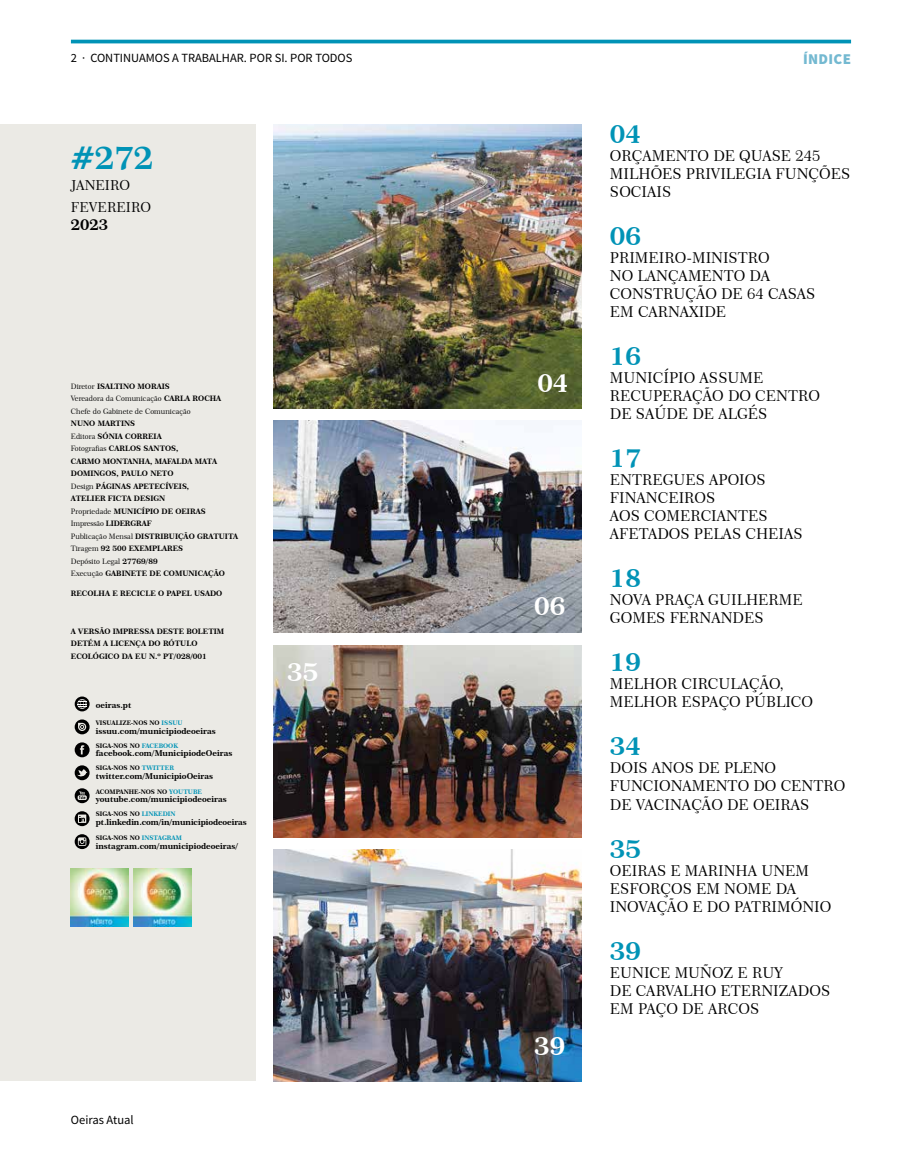
<style>
.page{position:relative;width:922px;height:1170px;background:#fff}
.page>*{position:absolute;margin:0;border:0;box-sizing:border-box;transform-origin:0 0}
.t1{font:31.25px "Century 751 BT Bold B";color:#0093b6}
.t2{font:25px "Century 751 BT Bold B";color:#0093b6}
.t3{font:25px "Century 751 BT Bold B";color:#fff}
.t4{font:15px/18px "Century 751 BT Roman B";color:#000}
.t5{font:900 15px "Source Sans Pro";letter-spacing:.02em;color:#74b9d1}
.t6{font:15px "Century 751 BT Bold B";color:#000}
.t7{font:13.75px/21.2px "Century 751 BT Roman B";color:#000}
.t8{font:12.5px "Source Sans Pro";color:#000}
.t9{font:8.12px "Century 751 BT Bold B";color:#000}
.t10{font:7.5px/12.5px "Century 751 BT Bold B";color:#000}
.t11{font:7.5px/12.5px "Century 751 BT Roman B";color:#000}
.t12{font:6.25px "Century 751 BT Bold B";color:#000}
.s1{font-family:"Century 751 BT Roman B"}
.s2{font-family:"Century 751 BT Bold B"}
.s3{color:#0093b6}
</style>
<div class="page">
<hr style="left:71px;top:40px;width:779px;height:3px;background:#0093b6">
<div style="left:0;top:124px;width:255px;height:957px;background:#ebeae5"></div>
<svg style="left:75px;top:765px;width:15px;height:15px"></svg>
<svg style="left:75px;top:742px;width:15px;height:15px"></svg>
<svg style="left:75px;top:788px;width:15px;height:15px"></svg>
<svg style="left:75px;top:811px;width:15px;height:15px"></svg>
<svg style="left:75px;top:719px;width:15px;height:15px"></svg>
<svg style="left:75px;top:696px;width:15px;height:15px"></svg>
<svg style="left:77px;top:699px;width:10px;height:9px"></svg>
<svg style="left:75px;top:834px;width:15px;height:15px"></svg>
<img style="left:134px;top:868px;width:57px;height:58px">
<img style="left:71px;top:868px;width:57px;height:58px">
<img style="left:273px;top:849px;width:308px;height:232px">
<img style="left:273px;top:645px;width:308px;height:192px">
<img style="left:273px;top:420px;width:308px;height:212px">
<img style="left:273px;top:124px;width:308px;height:284px">
<p class="t8" style="left:71px;top:50px;width:283px">2 · CONTINUAMOS A TRABALHAR. POR SI. POR TODOS</p>
<h1 class="t1" style="left:71px;top:139px;width:84px">#272</h1>
<p class="t7" style="left:71px;top:175px;width:82px">JANEIRO<br>FEVEREIRO</p>
<p class="t6" style="left:71px;top:216px;width:39px">2023</p>
<p class="t10" style="left:71px;top:379px;width:100px"><span class="s1">Diretor</span> ISALTINO MORAIS</p>
<p class="t11" style="left:71px;top:392px;width:152px">Vereadora da Comunicação <span class="s2">CARLA ROCHA<br></span>Chefe do Gabinete de Comunicação</p>
<p class="t10" style="left:71px;top:417px;width:148px">NUNO MARTINS<br><span class="s1">Editora</span> SÓNIA CORREIA<br><span class="s1">Fotografias</span> CARLOS SANTOS,<br>CARMO MONTANHA, MAFALDA MATA<br>DOMINGOS, PAULO NETO<br><span class="s1">Design</span> PÁGINAS APETECÍVEIS,<br>ATELIER FICTA DESIGN<br><span class="s1">Propriedade</span> MUNICÍPIO DE OEIRAS</p>
<p class="t11" style="left:71px;top:517px;width:82px">Impressão <span class="s2">LIDERGRAF</span></p>
<p class="t10" style="left:71px;top:529px;width:169px"><span class="s1">Publicação Mensal</span> DISTRIBUIÇÃO GRATUITA<br><span class="s1">Tiragem</span> 92 500 EXEMPLARES</p>
<p class="t11" style="left:71px;top:554px;width:88px">Depósito Legal <span class="s2">27769/89</span></p>
<p class="t10" style="left:71px;top:567px;width:155px"><span class="s1">Execução</span> GABINETE DE COMUNICAÇÃO</p>
<p class="t10" style="left:71px;top:587px;width:153px">RECOLHA E RECICLE O PAPEL USADO</p>
<p class="t10" style="left:71px;top:624px;width:155px">A VERSÃO IMPRESSA DESTE BOLETIM<br>DETÉM A LICENÇA DO RÓTULO<br>ECOLÓGICO DA EU N.º PT/028/001</p>
<p class="t9" style="left:96px;top:700px;width:37px">oeiras.pt</p>
<p class="t12" style="left:96px;top:741px;width:84px">SIGA-NOS NO <span class="s3">FACEBOOK</span></p>
<p class="t9" style="left:96px;top:748px;width:138px">facebook.com/MunicipiodeOeiras</p>
<p class="t12" style="left:96px;top:764px;width:80px">SIGA-NOS NO <span class="s3">TWITTER</span></p>
<p class="t9" style="left:96px;top:771px;width:119px">twitter.com/MunicipioOeiras</p>
<p class="t12" style="left:96px;top:787px;width:108px">ACOMPANHE-NOS NO <span class="s3">YOUTUBE</span></p>
<p class="t9" style="left:96px;top:794px;width:132px">youtube.com/municipiodeoeiras</p>
<p class="t12" style="left:96px;top:810px;width:81px">SIGA-NOS NO <span class="s3">LINKEDIN</span></p>
<p class="t9" style="left:96px;top:817px;width:152px">pt.linkedin.com/in/municipiodeoeiras</p>
<p class="t12" style="left:96px;top:834px;width:88px">SIGA-NOS NO <span class="s3">INSTAGRAM</span></p>
<p class="t9" style="left:96px;top:840px;width:144px">instagram.com/municipiodeoeiras/</p>
<p class="t12" style="left:96px;top:719px;width:88px">VISUALIZE-NOS NO <span class="s3">ISSUU</span></p>
<p class="t9" style="left:96px;top:726px;width:121px">issuu.com/municipiodeoeiras</p>
<h2 class="t3" style="left:287px;top:656px;width:33px">35</h2>
<p class="t8" style="left:71px;top:1112px;width:64px">Oeiras Atual</p>
<h2 class="t3" style="left:537px;top:367px;width:33px">04</h2>
<h2 class="t3" style="left:534px;top:590px;width:33px">06</h2>
<h2 class="t3" style="left:534px;top:1030px;width:33px">39</h2>
<p class="t5" style="left:803px;top:49px;width:49px">ÍNDICE</p>
<h2 class="t2" style="left:609px;top:119px;width:33px">04</h2>
<p class="t4" style="left:609px;top:147px;width:242px">ORÇAMENTO DE QUASE 245<br>MILHÕES PRIVILEGIA FUNÇÕES<br>SOCIAIS</p>
<h2 class="t2" style="left:609px;top:221px;width:33px">06</h2>
<p class="t4" style="left:609px;top:249px;width:207px">PRIMEIRO-MINISTRO<br>NO LANÇAMENTO DA<br>CONSTRUÇÃO DE 64 CASAS<br>EM CARNAXIDE</p>
<h2 class="t2" style="left:609px;top:341px;width:33px">16</h2>
<p class="t4" style="left:609px;top:369px;width:211px">MUNICÍPIO ASSUME<br>RECUPERAÇÃO DO CENTRO<br>DE SAÚDE DE ALGÉS</p>
<h2 class="t2" style="left:609px;top:443px;width:33px">17</h2>
<p class="t4" style="left:609px;top:471px;width:194px">ENTREGUES APOIOS<br>FINANCEIROS<br>AOS COMERCIANTES<br>AFETADOS PELAS CHEIAS</p>
<h2 class="t2" style="left:609px;top:563px;width:33px">18</h2>
<p class="t4" style="left:609px;top:591px;width:194px">NOVA PRAÇA GUILHERME<br>GOMES FERNANDES</p>
<h2 class="t2" style="left:609px;top:647px;width:33px">19</h2>
<p class="t4" style="left:609px;top:675px;width:205px">MELHOR CIRCULAÇÃO,<br>MELHOR ESPAÇO PÚBLICO</p>
<h2 class="t2" style="left:609px;top:731px;width:33px">34</h2>
<p class="t4" style="left:609px;top:759px;width:237px">DOIS ANOS DE PLENO<br>FUNCIONAMENTO DO CENTRO<br>DE VACINAÇÃO DE OEIRAS</p>
<h2 class="t2" style="left:609px;top:833px;width:33px">35</h2>
<p class="t4" style="left:609px;top:861px;width:223px">OEIRAS E MARINHA UNEM<br>ESFORÇOS EM NOME DA<br>INOVAÇÃO E DO PATRIMÓNIO</p>
<h2 class="t2" style="left:609px;top:935px;width:33px">39</h2>
<p class="t4" style="left:609px;top:963px;width:222px">EUNICE MUÑOZ E RUY<br>DE CARVALHO ETERNIZADOS<br>EM PAÇO DE ARCOS</p>
</div>
